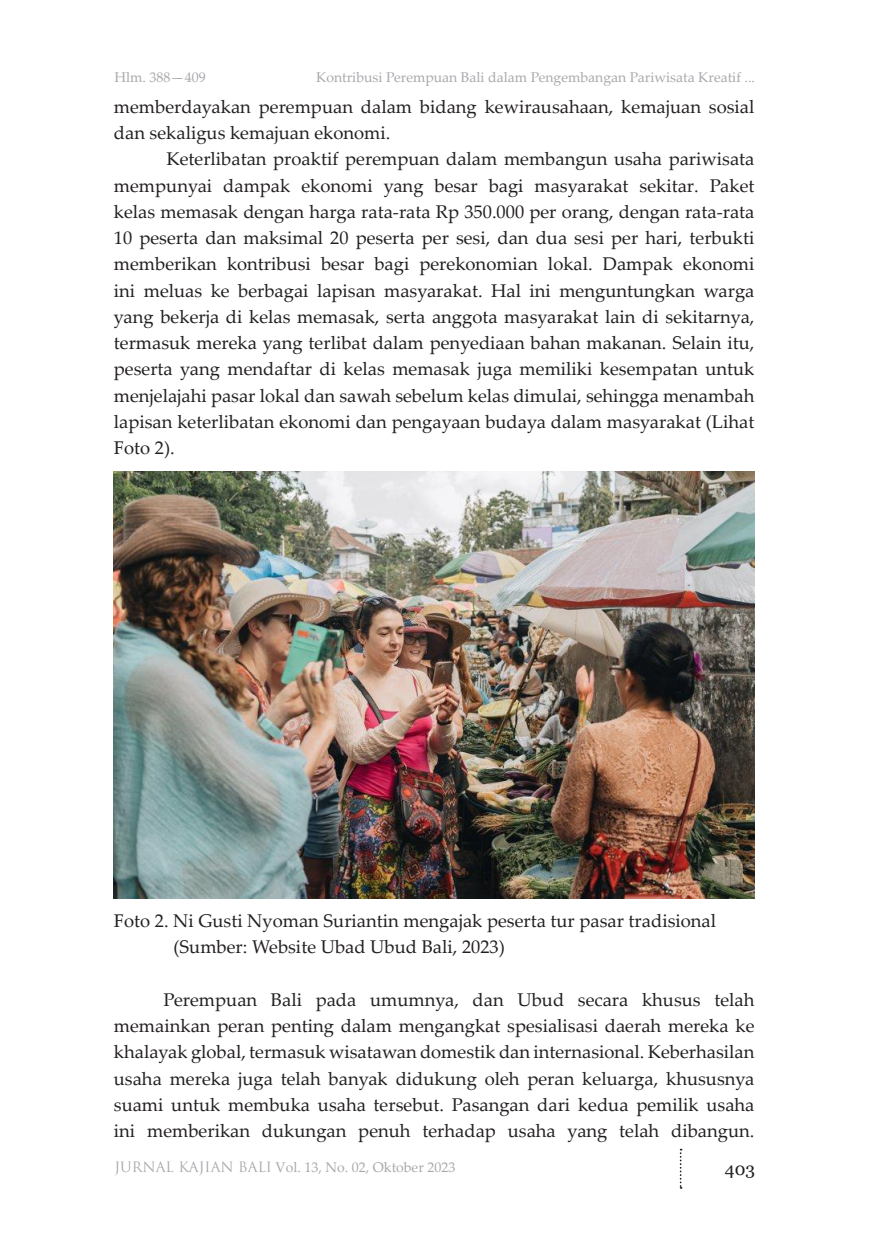
<style>
.page{position:relative;width:869px;height:1241px;background:#fff}
.page>*{position:absolute;margin:0;border:0;box-sizing:border-box;transform-origin:0 0}
.t1{font:18.38px/26.2px "Palatino Linotype";color:#231f20;text-align:justify}
.t2{font:17.5px "Georgia";color:#231f20}
.t3{font:14px "Palatino Linotype";color:#a8a9ad}
.s1{font-family:"Trajan Pro"}
</style>
<div class="page">
<svg style="left:679px;top:1148px;width:2px;height:40px"></svg>
<img style="left:114px;top:472px;width:640px;height:426px">
<p class="t3" style="left:114px;top:67px;width:93px">Hlm. 388—409</p>
<p class="t3" style="left:316px;top:67px;width:440px">Kontribusi Perempuan Bali dalam Pengembangan Pariwisata Kreatif ...</p>
<p class="t1" style="left:114px;top:93px;width:641px">memberdayakan perempuan dalam bidang kewirausahaan, kemajuan sosial dan sekaligus kemajuan ekonomi.</p>
<p class="t1" style="left:114px;top:145px;width:641px;text-indent:52px">Keterlibatan proaktif perempuan dalam membangun usaha pariwisata mempunyai dampak ekonomi yang besar bagi masyarakat sekitar. Paket kelas memasak dengan harga rata-rata Rp 350.000 per orang, dengan rata-rata 10 peserta dan maksimal 20 peserta per sesi, dan dua sesi per hari, terbukti memberikan kontribusi besar bagi perekonomian lokal. Dampak ekonomi ini meluas ke berbagai lapisan masyarakat. Hal ini menguntungkan warga yang bekerja di kelas memasak, serta anggota masyarakat lain di sekitarnya, termasuk mereka yang terlibat dalam penyediaan bahan makanan. Selain itu, peserta yang mendaftar di kelas memasak juga memiliki kesempatan untuk menjelajahi pasar lokal dan sawah sebelum kelas dimulai, sehingga menambah lapisan keterlibatan ekonomi dan pengayaan budaya dalam masyarakat (Lihat Foto 2).</p>
<p class="t1" style="left:114px;top:906px;width:603px">Foto 2. Ni Gusti Nyoman Suriantin mengajak peserta tur pasar tradisional</p>
<p class="t1" style="left:173px;top:933px;width:333px">(Sumber: Website Ubad Ubud Bali, 2023)</p>
<p class="t1" style="left:114px;top:985px;width:641px;text-indent:50px">Perempuan Bali pada umumnya, dan Ubud secara khusus telah memainkan peran penting dalam mengangkat spesialisasi daerah mereka ke khalayak global, termasuk wisatawan domestik dan internasional. Keberhasilan usaha mereka juga telah banyak didukung oleh peran keluarga, khususnya suami untuk membuka usaha tersebut. Pasangan dari kedua pemilik usaha ini memberikan dukungan penuh terhadap usaha yang telah dibangun.</p>
<p class="t3" style="left:114px;top:1157px;width:342px"><span class="s1">JURNAL KAJIAN BALI</span> Vol. 13, No. 02, Oktober 2023</p>
<p class="t2" style="left:724px;top:1157px;width:32px">403</p>
</div>
